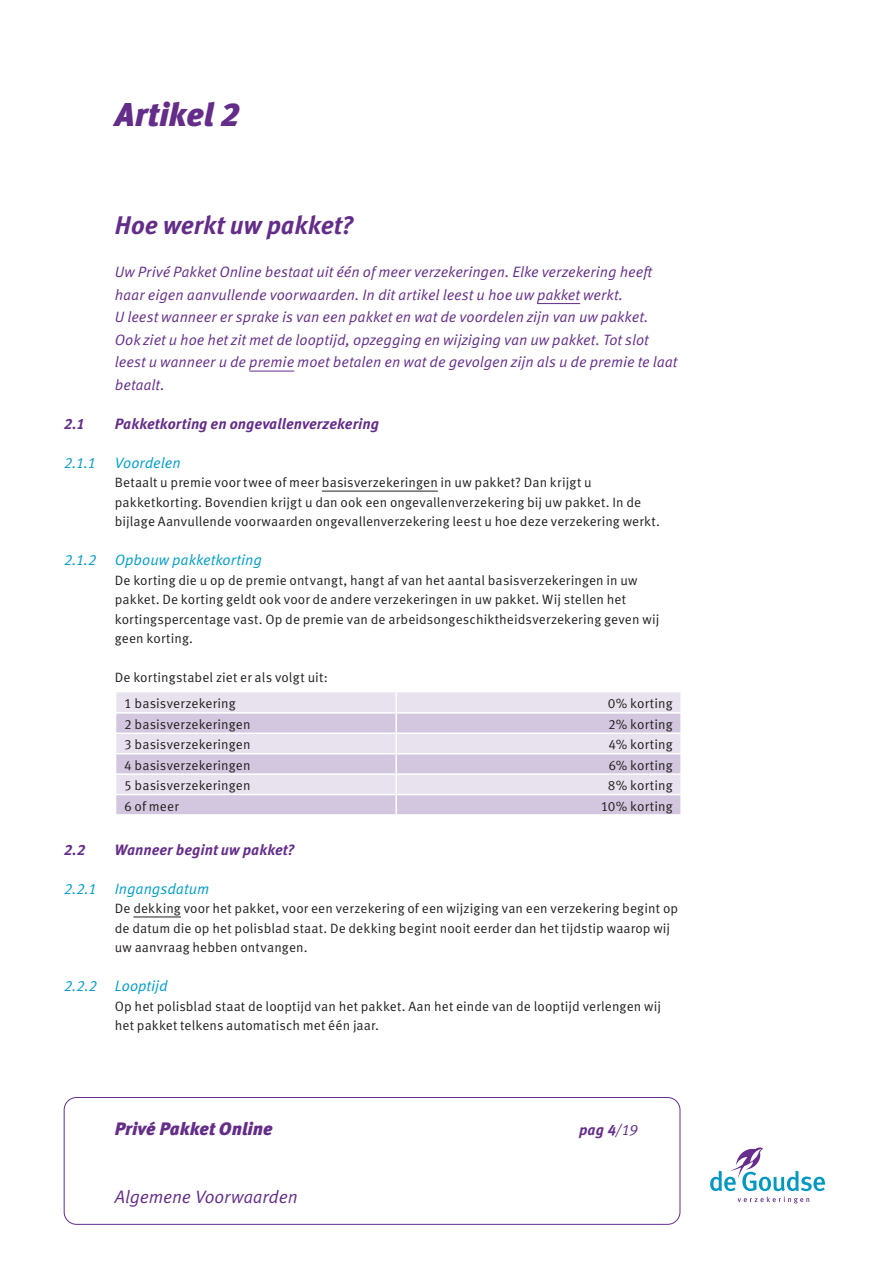
<style>
.page{position:relative;width:893px;height:1263px;background:#fff}
.page>*{position:absolute;margin:0;border:0;box-sizing:border-box;transform-origin:0 0}
.t1{font:italic 900 33px "Meta OT";color:#642d89}
.t2{font:italic 700 25.5px "Meta OT";letter-spacing:-.005em;color:#642d89}
.t3{font:18px "Meta OT Norm Ita";letter-spacing:-.01em;color:#642d89}
.t4{font:italic 900 18px "Meta OT";color:#642d89}
.artikel_body_intro{font:15px/22.5px "Meta OT Norm Ita";color:#642d89}
.t5{font:italic 700 15px "Meta OT";letter-spacing:.005em;color:#642d89}
.t6{font:15px "Meta OT Norm Ita";color:#009bc8}
.artikel_body{font:13.5px/19.5px "Meta OT Norm";letter-spacing:.005em;color:#231f20}
.s1{font-family:"Meta OT Norm Ita";font-weight:400;font-style:normal}
</style>
<div class="page">
<svg style="left:710px;top:1147px;width:115px;height:56px"></svg>
<div style="left:64px;top:1097px;width:616px;height:128px;border:1px solid #642d89;border-radius:12px"></div>
<hr style="left:537px;top:303px;width:43px;height:1px;background:#642d89">
<hr style="left:249px;top:371px;width:45px;height:1px;background:#642d89">
<hr style="left:322px;top:491px;width:116px;height:1px;background:#231f20">
<hr style="left:133px;top:916px;width:48px;height:1px;background:#231f20">
<div style="left:116px;top:692px;width:564px;height:20px;background:#e8e1ee"></div>
<svg style="left:116px;top:714px;width:564px;height:100px;background:#dbd2e5"></svg>
<hr style="left:395px;top:692px;width:2px;height:20px;background:#fff">
<hr style="left:115px;top:732px;width:281px;height:2px;background:#fff">
<hr style="left:396px;top:732px;width:286px;height:2px;background:#fff">
<hr style="left:115px;top:753px;width:281px;height:1px;background:#fff">
<hr style="left:396px;top:753px;width:286px;height:1px;background:#fff">
<hr style="left:115px;top:773px;width:281px;height:2px;background:#fff">
<hr style="left:396px;top:773px;width:286px;height:2px;background:#fff">
<hr style="left:115px;top:794px;width:281px;height:1px;background:#fff">
<hr style="left:396px;top:794px;width:286px;height:1px;background:#fff">
<svg style="left:395px;top:714px;width:2px;height:100px"></svg>
<svg style="left:680px;top:714px;width:1px;height:100px"></svg>
<p class="t1" style="left:115px;top:94px;width:126px">Artikel 2</p>
<p class="t2" style="left:115px;top:209px;width:240px">Hoe werkt uw pakket?</p>
<p class="artikel_body_intro" style="left:115px;top:261px;width:564px">Uw Privé Pakket Online bestaat uit één of meer verzekeringen. Elke verzekering heeft haar eigen aanvullende voorwaarden. In dit artikel leest u hoe uw pakket werkt.<br>U leest wanneer er sprake is van een pakket en wat de voordelen zijn van uw pakket.<br>Ook ziet u hoe het zit met de looptijd, opzegging en wijziging van uw pakket. Tot slot leest u wanneer u de premie moet betalen en wat de gevolgen zijn als u de premie te laat betaalt.</p>
<p class="t5" style="left:64px;top:414px;width:22px">2.1</p>
<p class="t5" style="left:115px;top:414px;width:266px">Pakketkorting en ongevallenverzekering</p>
<p class="t6" style="left:64px;top:454px;width:33px">2.1.1</p>
<p class="t6" style="left:115px;top:454px;width:67px">Voordelen</p>
<p class="artikel_body" style="left:115px;top:473px;width:547px">Betaalt u premie voor twee of meer basisverzekeringen in uw pakket? Dan krijgt u pakketkorting. Bovendien krijgt u dan ook een ongevallenverzekering bij uw pakket. In de bijlage Aanvullende voorwaarden ongevallenverzekering leest u hoe deze verzekering werkt.</p>
<p class="t6" style="left:64px;top:551px;width:200px">2.1.2 Opbouw pakketkorting</p>
<p class="artikel_body" style="left:115px;top:571px;width:546px">De korting die u op de premie ontvangt, hangt af van het aantal basisverzekeringen in uw pakket. De korting geldt ook voor de andere verzekeringen in uw pakket. Wij stellen het kortingspercentage vast. Op de premie van de arbeidsongeschiktheidsverzekering geven wij geen korting.</p>
<p class="artikel_body" style="left:115px;top:668px;width:214px">De kortingstabel ziet er als volgt uit:</p>
<p class="artikel_body" style="left:124px;top:693px;width:113px">1 basisverzekering</p>
<p class="artikel_body" style="left:608px;top:693px;width:66px">0% korting</p>
<p class="artikel_body" style="left:124px;top:715px;width:128px">2 basisverzekeringen</p>
<p class="artikel_body" style="left:608px;top:715px;width:66px">2% korting</p>
<p class="artikel_body" style="left:124px;top:735px;width:128px">3 basisverzekeringen</p>
<p class="artikel_body" style="left:608px;top:735px;width:66px">4% korting</p>
<p class="artikel_body" style="left:124px;top:756px;width:128px">4 basisverzekeringen</p>
<p class="artikel_body" style="left:608px;top:756px;width:66px">6% korting</p>
<p class="artikel_body" style="left:124px;top:776px;width:128px">5 basisverzekeringen</p>
<p class="artikel_body" style="left:608px;top:776px;width:66px">8% korting</p>
<p class="artikel_body" style="left:124px;top:796px;width:56px">6 of meer</p>
<p class="artikel_body" style="left:601px;top:796px;width:73px">10% korting</p>
<p class="t5" style="left:64px;top:840px;width:23px">2.2</p>
<p class="t5" style="left:115px;top:840px;width:181px">Wanneer begint uw pakket?</p>
<p class="t6" style="left:64px;top:880px;width:147px">2.2.1 Ingangsdatum</p>
<p class="artikel_body" style="left:115px;top:899px;width:565px">De dekking voor het pakket, voor een verzekering of een wijziging van een verzekering begint op de datum die op het polisblad staat. De dekking begint nooit eerder dan het tijdstip waarop wij uw aanvraag hebben ontvangen.</p>
<p class="t6" style="left:64px;top:977px;width:106px">2.2.2 Looptijd</p>
<p class="artikel_body" style="left:115px;top:996px;width:548px">Op het polisblad staat de looptijd van het pakket. Aan het einde van de looptijd verlengen wij het pakket telkens automatisch met één jaar.</p>
<h3 class="t4" style="left:115px;top:1118px;width:159px">Privé Pakket Online</h3>
<p class="t5" style="left:579px;top:1121px;width:60px">pag 4<span class="s1">/19</span></p>
<h3 class="t3" style="left:115px;top:1186px;width:184px">Algemene Voorwaarden</h3>
</div>
